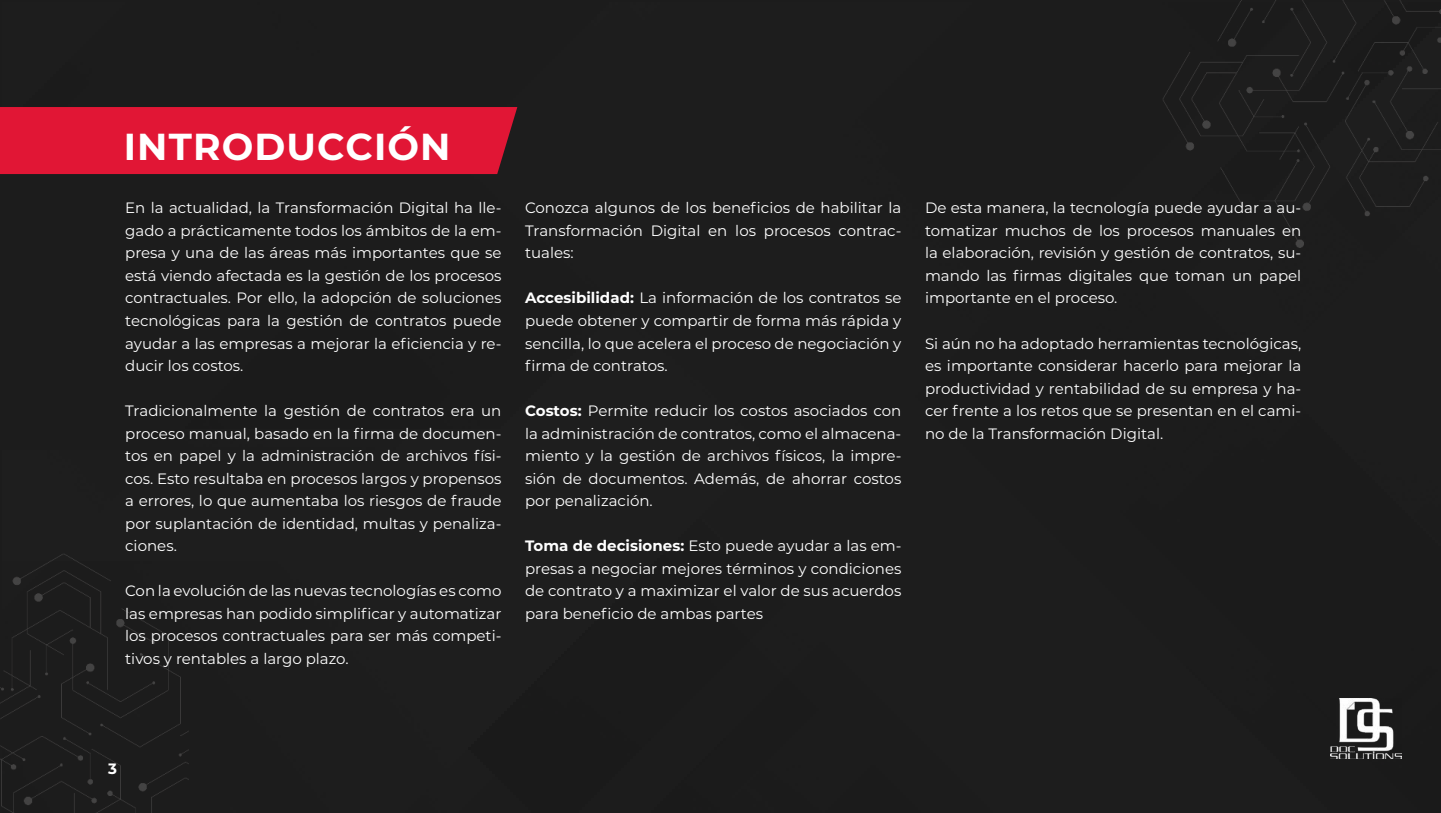
<style>
.page{position:relative;width:1441px;height:813px;background:#fff}
.page>*{position:absolute;margin:0;border:0;box-sizing:border-box;transform-origin:0 0}
.t1{font:700 37.5px "Montserrat";letter-spacing:.03em;color:#fff}
.t2{font:15px/22.5px "Montserrat";color:#fff;text-align:justify}
.t3{font:700 15px "Montserrat";color:#fff}
.s1{font-weight:700}
</style>
<div class="page">
<div style="left:3px;top:2px;width:1437px;height:810px;background:#1c1c1c"></div>
<div style="left:0;top:107px;width:517px;height:67px;background:#e11635"></div>
<div style="left:0;top:553px;width:188px;height:259px;background:#1c1c1c"></div>
<div style="left:1162px;top:0;width:278px;height:247px;background:#1d1d1d"></div>
<img style="left:1330px;top:698px;width:71px;height:60px">
<h1 class="t1" style="left:124px;top:119px;width:328px">INTRODUCCIÓN</h1>
<p class="t2" style="left:125px;top:196px;width:378px">En la actualidad, la Transformación Digital ha lle&shy;gado a prácticamente todos los ámbitos de la em&shy;presa y una de las áreas más importantes que se está viendo afectada es la gestión de los procesos contractuales. Por ello, la adopción de soluciones tecnológicas para la gestión de contratos puede ayudar a las empresas a mejorar la eficiencia y re&shy;ducir los costos.</p>
<p class="t2" style="left:125px;top:399px;width:378px">Tradicionalmente la gestión de contratos era un proceso manual, basado en la firma de documen&shy;tos en papel y la administración de archivos físi&shy;cos. Esto resultaba en procesos largos y propensos a errores, lo que aumentaba los riesgos de fraude por suplantación de identidad, multas y penaliza&shy;ciones.</p>
<p class="t2" style="left:125px;top:579px;width:378px">Con la evolución de las nuevas tecnologías es como las empresas han podido simplificar y automatizar los procesos contractuales para ser más competi&shy;tivos y rentables a largo plazo.</p>
<p class="t2" style="left:525px;top:196px;width:378px">Conozca algunos de los beneficios de habilitar la Transformación Digital en los procesos contrac&shy;tuales:</p>
<p class="t2" style="left:525px;top:286px;width:378px"><span class="s1">Accesibilidad:</span> La información de los contratos se puede obtener y compartir de forma más rápida y sencilla, lo que acelera el proceso de negociación y firma de contratos.</p>
<p class="t2" style="left:525px;top:399px;width:378px"><span class="s1">Costos:</span> Permite reducir los costos asociados con la administración de contratos, como el almacena&shy;miento y la gestión de archivos físicos, la impre&shy;sión de documentos. Además, de ahorrar costos por penalización.</p>
<p class="t2" style="left:525px;top:534px;width:378px"><span class="s1">Toma de decisiones:</span> Esto puede ayudar a las em&shy;presas a negociar mejores términos y condiciones de contrato y a maximizar el valor de sus acuerdos para beneficio de ambas partes</p>
<p class="t2" style="left:925px;top:196px;width:378px">De esta manera, la tecnología puede ayudar a au&shy;tomatizar muchos de los procesos manuales en la elaboración, revisión y gestión de contratos, su&shy;mando las firmas digitales que toman un papel importante en el proceso.</p>
<p class="t2" style="left:925px;top:331px;width:378px">Si aún no ha adoptado herramientas tecnológicas, es importante considerar hacerlo para mejorar la productividad y rentabilidad de su empresa y ha&shy;cer frente a los retos que se presentan en el cami&shy;no de la Transformación Digital.</p>
<p class="t3" style="left:108px;top:757px;width:10px">3</p>
</div>
